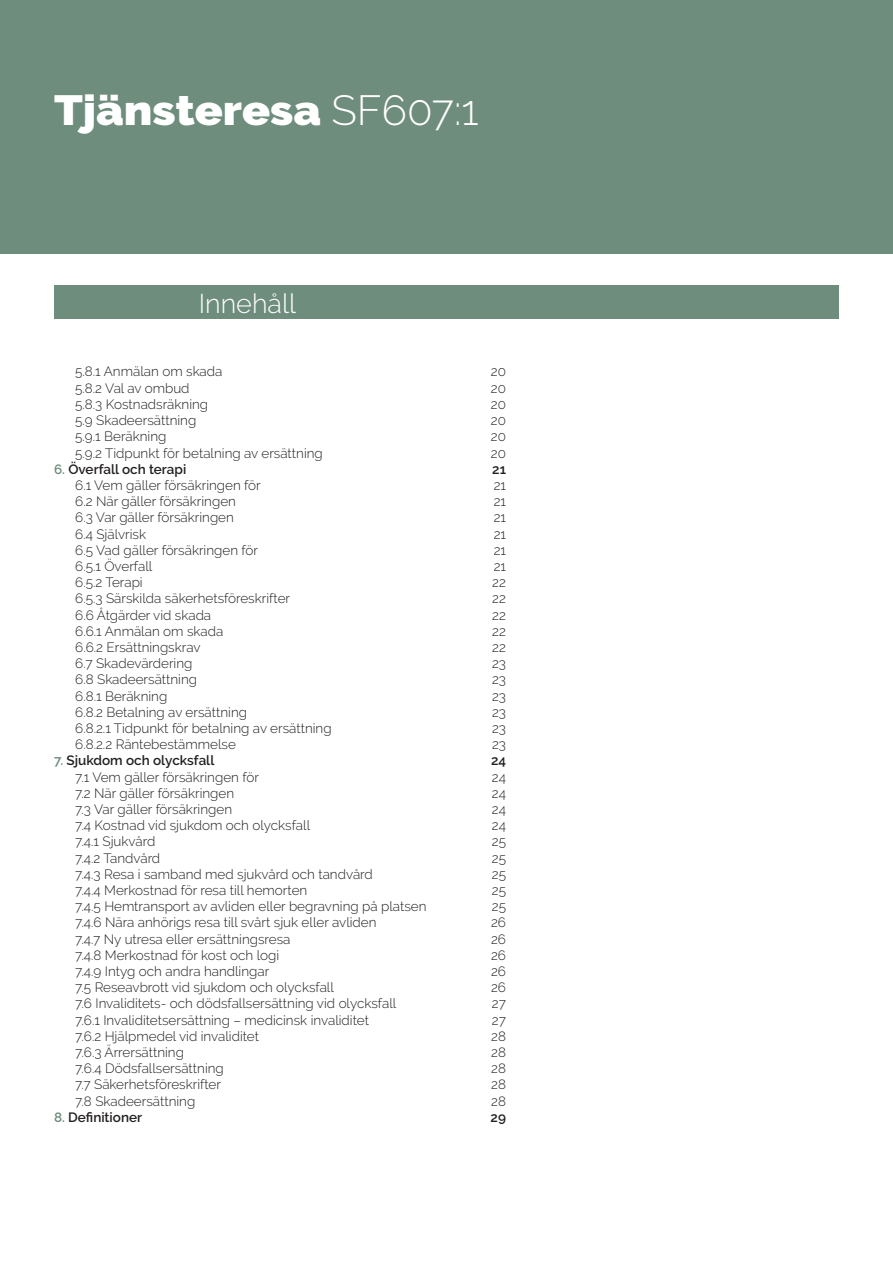
<style>
.page{position:relative;width:893px;height:1263px;background:#fff}
.page>*{position:absolute;margin:0;border:0;box-sizing:border-box;transform-origin:0 0}
.Sensor_Rubrik{font:900 42px "Raleway";color:#fff;scale:1.1 1}
.t1{font:300 27px "Raleway";color:#fff}
.Innehållsförteckning{font:300 13.5px "Raleway";color:#231f20}
.t2{font:600 13.5px "Raleway";color:#231f20}
.s1{font-weight:300}
.s2{color:#6e8d7d}
</style>
<div class="page">
<div style="left:0;top:0;width:893px;height:254px;background:#6e8d7d"></div>
<div style="left:54px;top:286px;width:785px;height:33px;background:#6e8d7d"></div>
<p class="Sensor_Rubrik" style="left:54px;top:85px;width:388px">Tjänsteresa <span class="s1">SF607:1</span></p>
<p class="t1" style="left:199px;top:288px;width:99px">Innehåll</p>
<p class="Innehållsförteckning" style="left:75px;top:364px;width:149px">5.8.1 Anmälan om skada</p>
<p class="Innehållsförteckning" style="left:491px;top:364px;width:17px">20</p>
<p class="Innehållsförteckning" style="left:75px;top:380px;width:116px">5.8.2 Val av ombud</p>
<p class="Innehållsförteckning" style="left:491px;top:380px;width:17px">20</p>
<p class="Innehållsförteckning" style="left:75px;top:396px;width:134px">5.8.3 Kostnadsräkning</p>
<p class="Innehållsförteckning" style="left:491px;top:396px;width:17px">20</p>
<p class="Innehållsförteckning" style="left:75px;top:412px;width:122px">5.9 Skadeersättning</p>
<p class="Innehållsförteckning" style="left:491px;top:412px;width:17px">20</p>
<p class="Innehållsförteckning" style="left:75px;top:429px;width:93px">5.9.1 Beräkning</p>
<p class="Innehållsförteckning" style="left:491px;top:429px;width:17px">20</p>
<p class="Innehållsförteckning" style="left:75px;top:445px;width:249px">5.9.2 Tidpunkt för betalning av ersättning</p>
<p class="Innehållsförteckning" style="left:491px;top:445px;width:17px">20</p>
<p class="t2" style="left:54px;top:461px;width:134px"><span class="s2">6.</span> Överfall och terapi</p>
<p class="t2" style="left:492px;top:461px;width:15px">21</p>
<p class="Innehållsförteckning" style="left:75px;top:477px;width:187px">6.1 Vem gäller försäkringen för</p>
<p class="Innehållsförteckning" style="left:494px;top:477px;width:14px">21</p>
<p class="Innehållsförteckning" style="left:75px;top:493px;width:162px">6.2 När gäller försäkringen</p>
<p class="Innehållsförteckning" style="left:494px;top:493px;width:14px">21</p>
<p class="Innehållsförteckning" style="left:75px;top:510px;width:160px">6.3 Var gäller försäkringen</p>
<p class="Innehållsförteckning" style="left:494px;top:510px;width:14px">21</p>
<p class="Innehållsförteckning" style="left:75px;top:526px;width:72px">6.4 Självrisk</p>
<p class="Innehållsförteckning" style="left:494px;top:526px;width:14px">21</p>
<p class="Innehållsförteckning" style="left:75px;top:542px;width:184px">6.5 Vad gäller försäkringen för</p>
<p class="Innehållsförteckning" style="left:494px;top:542px;width:14px">21</p>
<p class="Innehållsförteckning" style="left:75px;top:558px;width:79px">6.5.1 Överfall</p>
<p class="Innehållsförteckning" style="left:494px;top:558px;width:14px">21</p>
<p class="Innehållsförteckning" style="left:75px;top:574px;width:69px">6.5.2 Terapi</p>
<p class="Innehållsförteckning" style="left:492px;top:574px;width:15px">22</p>
<p class="Innehållsförteckning" style="left:75px;top:591px;width:216px">6.5.3 Särskilda säkerhetsföreskrifter</p>
<p class="Innehållsförteckning" style="left:492px;top:591px;width:15px">22</p>
<p class="Innehållsförteckning" style="left:75px;top:607px;width:137px">6.6 Åtgärder vid skada</p>
<p class="Innehållsförteckning" style="left:492px;top:607px;width:15px">22</p>
<p class="Innehållsförteckning" style="left:75px;top:623px;width:150px">6.6.1 Anmälan om skada</p>
<p class="Innehållsförteckning" style="left:492px;top:623px;width:15px">22</p>
<p class="Innehållsförteckning" style="left:75px;top:639px;width:127px">6.6.2 Ersättningskrav</p>
<p class="Innehållsförteckning" style="left:492px;top:639px;width:15px">22</p>
<p class="Innehållsförteckning" style="left:75px;top:655px;width:119px">6.7 Skadevärdering</p>
<p class="Innehållsförteckning" style="left:492px;top:655px;width:15px">23</p>
<p class="Innehållsförteckning" style="left:75px;top:672px;width:123px">6.8 Skadeersättning</p>
<p class="Innehållsförteckning" style="left:492px;top:672px;width:15px">23</p>
<p class="Innehållsförteckning" style="left:75px;top:688px;width:94px">6.8.1 Beräkning</p>
<p class="Innehållsförteckning" style="left:492px;top:688px;width:15px">23</p>
<p class="Innehållsförteckning" style="left:75px;top:704px;width:173px">6.8.2 Betalning av ersättning</p>
<p class="Innehållsförteckning" style="left:492px;top:704px;width:15px">23</p>
<p class="Innehållsförteckning" style="left:75px;top:720px;width:258px">6.8.2.1 Tidpunkt för betalning av ersättning</p>
<p class="Innehållsförteckning" style="left:492px;top:720px;width:15px">23</p>
<p class="Innehållsförteckning" style="left:75px;top:736px;width:162px">6.8.2.2 Räntebestämmelse</p>
<p class="Innehållsförteckning" style="left:492px;top:736px;width:15px">23</p>
<p class="t2" style="left:54px;top:753px;width:162px"><span class="s2">7.</span> Sjukdom och olycksfall</p>
<p class="t2" style="left:491px;top:753px;width:17px">24</p>
<p class="Innehållsförteckning" style="left:75px;top:769px;width:185px">7.1 Vem gäller försäkringen för</p>
<p class="Innehållsförteckning" style="left:492px;top:769px;width:16px">24</p>
<p class="Innehållsförteckning" style="left:75px;top:785px;width:160px">7.2 När gäller försäkringen</p>
<p class="Innehållsförteckning" style="left:492px;top:785px;width:16px">24</p>
<p class="Innehållsförteckning" style="left:75px;top:801px;width:158px">7.3 Var gäller försäkringen</p>
<p class="Innehållsförteckning" style="left:492px;top:801px;width:16px">24</p>
<p class="Innehållsförteckning" style="left:75px;top:817px;width:236px">7.4 Kostnad vid sjukdom och olycksfall</p>
<p class="Innehållsförteckning" style="left:492px;top:817px;width:16px">24</p>
<p class="Innehållsförteckning" style="left:75px;top:834px;width:82px">7.4.1 Sjukvård</p>
<p class="Innehållsförteckning" style="left:492px;top:834px;width:16px">25</p>
<p class="Innehållsförteckning" style="left:75px;top:850px;width:87px">7.4.2 Tandvård</p>
<p class="Innehållsförteckning" style="left:492px;top:850px;width:16px">25</p>
<p class="Innehållsförteckning" style="left:75px;top:866px;width:299px">7.4.3 Resa i samband med sjukvård och tandvård</p>
<p class="Innehållsförteckning" style="left:492px;top:866px;width:16px">25</p>
<p class="Innehållsförteckning" style="left:75px;top:882px;width:234px">7.4.4 Merkostnad för resa till hemorten</p>
<p class="Innehållsförteckning" style="left:492px;top:882px;width:16px">25</p>
<p class="Innehållsförteckning" style="left:75px;top:898px;width:353px">7.4.5 Hemtransport av avliden eller begravning på platsen</p>
<p class="Innehållsförteckning" style="left:492px;top:898px;width:16px">25</p>
<p class="Innehållsförteckning" style="left:75px;top:915px;width:303px">7.4.6 Nära anhörigs resa till svårt sjuk eller avliden</p>
<p class="Innehållsförteckning" style="left:491px;top:915px;width:16px">26</p>
<p class="Innehållsförteckning" style="left:75px;top:931px;width:217px">7.4.7 Ny utresa eller ersättningsresa</p>
<p class="Innehållsförteckning" style="left:491px;top:931px;width:16px">26</p>
<p class="Innehållsförteckning" style="left:75px;top:947px;width:206px">7.4.8 Merkostnad för kost och logi</p>
<p class="Innehållsförteckning" style="left:491px;top:947px;width:16px">26</p>
<p class="Innehållsförteckning" style="left:75px;top:963px;width:196px">7.4.9 Intyg och andra handlingar</p>
<p class="Innehållsförteckning" style="left:491px;top:963px;width:16px">26</p>
<p class="Innehållsförteckning" style="left:75px;top:979px;width:260px">7.5 Reseavbrott vid sjukdom och olycksfall</p>
<p class="Innehållsförteckning" style="left:491px;top:979px;width:16px">26</p>
<p class="Innehållsförteckning" style="left:75px;top:996px;width:323px">7.6 Invaliditets- och dödsfallsersättning vid olycksfall</p>
<p class="Innehållsförteckning" style="left:492px;top:996px;width:16px">27</p>
<p class="Innehållsförteckning" style="left:75px;top:1012px;width:295px">7.6.1 Invaliditetsersättning – medicinsk invaliditet</p>
<p class="Innehållsförteckning" style="left:492px;top:1012px;width:16px">27</p>
<p class="Innehållsförteckning" style="left:75px;top:1028px;width:185px">7.6.2 Hjälpmedel vid invaliditet</p>
<p class="Innehållsförteckning" style="left:491px;top:1028px;width:16px">28</p>
<p class="Innehållsförteckning" style="left:75px;top:1044px;width:110px">7.6.3 Ärrersättning</p>
<p class="Innehållsförteckning" style="left:491px;top:1044px;width:16px">28</p>
<p class="Innehållsförteckning" style="left:75px;top:1060px;width:150px">7.6.4 Dödsfallsersättning</p>
<p class="Innehållsförteckning" style="left:491px;top:1060px;width:16px">28</p>
<p class="Innehållsförteckning" style="left:75px;top:1077px;width:147px">7.7 Säkerhetsföreskrifter</p>
<p class="Innehållsförteckning" style="left:491px;top:1077px;width:16px">28</p>
<p class="Innehållsförteckning" style="left:75px;top:1093px;width:122px">7.8 Skadeersättning</p>
<p class="Innehållsförteckning" style="left:491px;top:1093px;width:16px">28</p>
<p class="t2" style="left:54px;top:1109px;width:90px"><span class="s2">8.</span> Definitioner</p>
<p class="t2" style="left:491px;top:1109px;width:17px">29</p>
</div>
